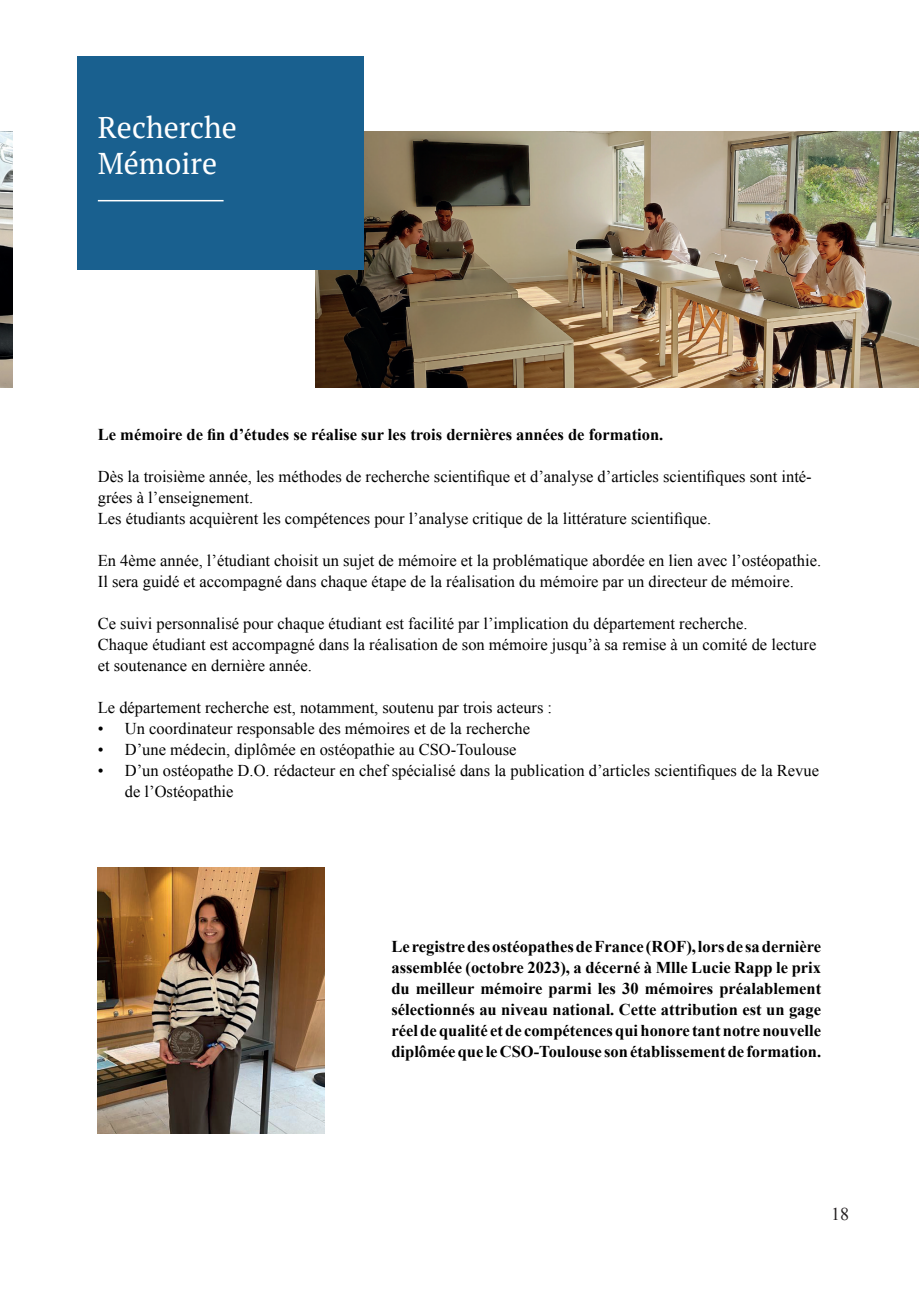
<style>
.page{position:relative;width:919px;height:1289px;background:#fff}
.page>*{position:absolute;margin:0;border:0;box-sizing:border-box;transform-origin:0 0}
.t1{font:30px/36px "PT Serif";color:#fff}
.t2{font:18px "Times New Roman";color:#231f20}
.t3{font:16.5px/21px "Times New Roman";color:#000001}
.t4{font:700 16.5px/21px "Times New Roman";color:#000001;text-align:justify}
</style>
<div class="page">
<img style="left:0;top:132px;width:13px;height:255px">
<img style="left:315px;top:132px;width:603px;height:255px">
<div style="left:77px;top:56px;width:287px;height:214px;background:#19608f"></div>
<hr style="left:98px;top:200px;width:125px;height:1px;background:#fff">
<img style="left:98px;top:867px;width:227px;height:266px">
<h1 class="t1" style="left:98px;top:109px;width:141px">Recherche<br>Mémoire</h1>
<p class="t4" style="left:98px;top:423px;width:567px">Le mémoire de fin d’études se réalise sur les trois dernières années de formation.</p>
<p class="t3" style="left:98px;top:465px;width:715px">Dès la troisième année, les méthodes de recherche scientifique et d’analyse d’articles scientifiques sont inté&shy;grées à l’enseignement.<br>Les étudiants acquièrent les compétences pour l’analyse critique de la littérature scientifique.</p>
<p class="t3" style="left:98px;top:549px;width:724px">En 4ème année, l’étudiant choisit un sujet de mémoire et la problématique abordée en lien avec l’ostéopathie.<br>Il sera guidé et accompagné dans chaque étape de la réalisation du mémoire par un directeur de mémoire.</p>
<p class="t3" style="left:98px;top:612px;width:720px">Ce suivi personnalisé pour chaque étudiant est facilité par l’implication du département recherche.<br>Chaque étudiant est accompagné dans la réalisation de son mémoire jusqu’à sa remise à un comité de lecture et soutenance en dernière année.</p>
<p class="t3" style="left:98px;top:696px;width:456px">Le département recherche est, notamment, soutenu par trois acteurs :</p>
<p class="t3" style="left:98px;top:717px;width:434px">• Un coordinateur responsable des mémoires et de la recherche</p>
<p class="t3" style="left:98px;top:738px;width:420px">• D’une médecin, diplômée en ostéopathie au CSO-Toulouse</p>
<p class="t3" style="left:125px;top:759px;width:695px;text-indent:-27px">• D’un ostéopathe D.O. rédacteur en chef spécialisé dans la publication d’articles scientifiques de la Revue de l’Ostéopathie</p>
<p class="t4" style="left:391px;top:935px;width:431px">Le registre des ostéopathes de France (ROF), lors de sa dernière assemblée (octobre 2023), a décerné à Mlle Lucie Rapp le prix du meilleur mémoire parmi les 30 mémoires préalablement sélectionnés au niveau national. Cette attribution est un gage réel de qualité et de compétences qui honore tant notre nouvelle diplômée que le CSO-Toulouse son établissement de formation.</p>
<p class="t2" style="left:831px;top:1201px;width:19px">18</p>
</div>
